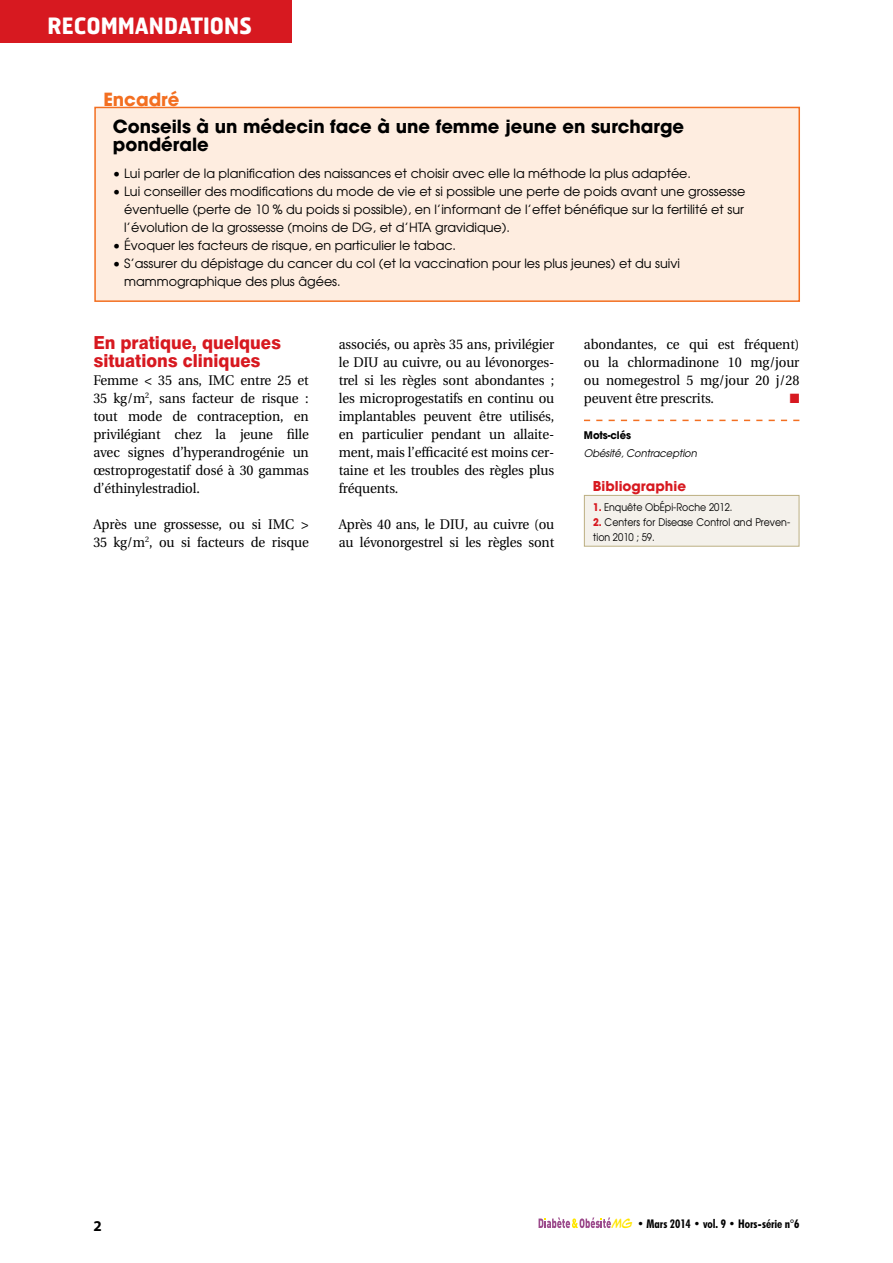
<style>
.page{position:relative;width:893px;height:1263px;background:#fff}
.page>*{position:absolute;margin:0;border:0;box-sizing:border-box;transform-origin:0 0}
.t1{font:700 22.5px "Hermes FB";color:#fff;scale:.9 1}
.t2{font:700 18px/18px "Avant Garde";color:#000}
.t3{font:800 18px/18px "Swiss 721 BT";color:#d71920;scale:.95 1}
.t4{font:700 18px "Avant Garde";color:#f36f21}
.t5{font:700 15px "Myriad";color:#000}
.t6{font:13.95px/18px "Utopia";letter-spacing:-.01em;color:#000;text-align:justify;scale:.95 1}
.t7{font:700 13.5px "Avant Garde";color:#d71920}
.t8{font:13.5px "Zapf Dingbats ITC";color:#d71920;scale:.95 1}
.t9{font:12.75px/18px "Avant Garde";color:#000;text-align:justify}
.t10{font:700 condensed 12px "Futura BT";letter-spacing:-.005em;color:#000}
.t11{font:10.5px/15px "Avant Garde";color:#000;scale:.9 1}
.t12{font:italic 10.5px "Avant Garde";letter-spacing:-.01em;color:#000;scale:.95 1}
.t13{font:700 10.5px "Avant Garde";letter-spacing:-.01em;color:#000;scale:.95 1}
.s1{font-weight:700;color:#d71920}
.s2{font-family:"Web Letterer Pro BB";font-weight:400;font-style:italic;font-stretch:normal;font-size:14.1px;color:#ffe600}
</style>
<div class="page">
<svg style="left:539px;top:1217px;width:72px;height:11px"></svg>
<div style="left:0;top:0;width:291px;height:43px;background:#d71920"></div>
<div style="left:95px;top:107px;width:704px;height:194px;background:#feede0"></div>
<div style="left:94px;top:107px;width:706px;height:195px;border:2px solid #f36f21"></div>
<svg style="left:584px;top:420px;width:215px;height:1px"></svg>
<div style="left:584px;top:495px;width:215px;height:51px;background:#f4f1eb"></div>
<div style="left:584px;top:495px;width:215px;height:52px;border:1px solid #bcaf82"></div>
<h1 class="t1" style="left:47px;top:11px;width:229px">RECOMMANDATIONS</h1>
<p class="t4" style="left:103px;top:87px;width:78px">Encadré</p>
<p class="t2" style="left:113px;top:117px;width:573px">Conseils à un médecin face à une femme jeune en surcharge pondérale</p>
<p class="t9" style="left:113px;top:164px;width:580px">• Lui parler de la planification des naissances et choisir avec elle la méthode la plus adaptée.</p>
<p class="t9" style="left:124px;top:182px;width:623px;text-indent:-11px">• Lui conseiller des modifications du mode de vie et si possible une perte de poids avant une grossesse éventuelle (perte de 10 % du poids si possible), en l’informant de l’effet bénéfique sur la fertilité et sur l’évolution de la grossesse (moins de DG, et d’HTA gravidique).</p>
<p class="t9" style="left:113px;top:236px;width:345px">• Évoquer les facteurs de risque, en particulier le tabac.</p>
<p class="t9" style="left:124px;top:254px;width:557px;text-indent:-11px">• S’assurer du dépistage du cancer du col (et la vaccination pour les plus jeunes) et du suivi mammographique des plus âgées.</p>
<p class="t3" style="left:93px;top:333px;width:199px">En pratique, quelques situations cliniques</p>
<p class="t6" style="left:93px;top:371px;width:228px">Femme &lt; 35 ans, IMC entre 25 et 35 kg/m<sup>2</sup>, sans facteur de risque : tout mode de contraception, en privilégiant chez la jeune fille avec signes d’hyperandrogénie un œstroprogestatif dosé à 30 gammas d’éthinylestradiol.</p>
<p class="t6" style="left:93px;top:515px;width:228px">Après une grossesse, ou si IMC &gt;<br>35 kg/m<sup>2</sup>, ou si facteurs de risque</p>
<p class="t6" style="left:339px;top:335px;width:228px">associés, ou après 35 ans, privilégier le DIU au cuivre, ou au lévonorges&shy;trel si les règles sont abondantes ; les microprogestatifs en continu ou implantables peuvent être utilisés, en particulier pendant un allaite&shy;ment, mais l’efficacité est moins cer&shy;taine et les troubles des règles plus fréquents.</p>
<p class="t6" style="left:339px;top:515px;width:228px">Après 40 ans, le DIU, au cuivre (ou au lévonorgestrel si les règles sont</p>
<p class="t6" style="left:584px;top:335px;width:228px">abondantes, ce qui est fréquent) ou la chlormadinone 10 mg/jour ou nomegestrol 5 mg/jour 20 j/28 peuvent être prescrits.</p>
<p class="t8" style="left:790px;top:392px;width:12px">■</p>
<p class="t13" style="left:584px;top:428px;width:51px">Mots-clés</p>
<p class="t12" style="left:584px;top:446px;width:120px">Obésité, Contraception</p>
<p class="t7" style="left:593px;top:477px;width:95px">Bibliographie</p>
<p class="t11" style="left:593px;top:499px;width:156px"><span class="s1">1.</span> Enquête ObÉpi-Roche 2012.</p>
<p class="t11" style="left:593px;top:514px;width:220px"><span class="s1">2.</span> Centers for Disease Control and Preven&shy;tion 2010 ; 59.</p>
<p class="t5" style="left:94px;top:1218px;width:10px">2</p>
<p class="t10" style="left:612px;top:1216px;width:189px"><span class="s2">MG</span> • Mars 2014 • vol. 9 • Hors-série n°6</p>
</div>
